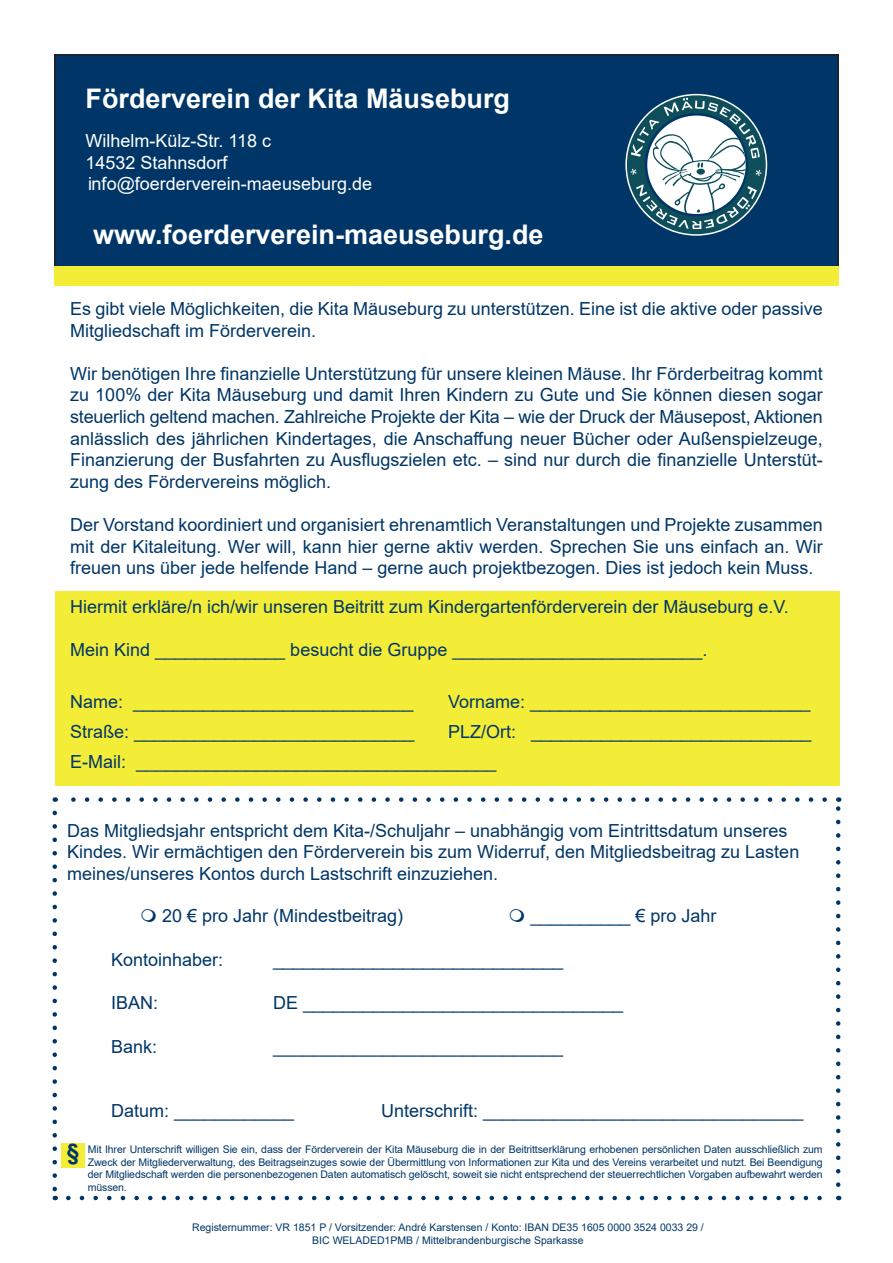
<style>
.page{position:relative;width:893px;height:1263px;background:#fff}
.page>*{position:absolute;margin:0;border:0;box-sizing:border-box;transform-origin:0 0}
.t1{font:700 27px "Arial";color:#fff}
.t2{font:700 22.5px "Arial";color:#003667}
.t3{font:18px/21.6px "Arial";color:#003667}
.t4{font:18px/21.6px "Arial";color:#fff}
.t5{font:10.5px/12.6px "Arial";color:#003667;text-align:center}
</style>
<div class="page">
<div style="left:55px;top:55px;width:783px;height:213px;background:#003667"></div>
<div style="left:54px;top:54px;width:785px;height:215px;border:2px solid #231f20"></div>
<div style="left:54px;top:266px;width:785px;height:20px;background:#f4ed38"></div>
<div style="left:56px;top:591px;width:784px;height:194px;background:#f4ed38"></div>
<svg style="left:68px;top:1196px;width:754px;height:4px"></svg>
<svg style="left:71px;top:797px;width:754px;height:5px"></svg>
<svg style="left:52px;top:813px;width:5px;height:387px"></svg>
<svg style="left:836px;top:797px;width:4px;height:388px"></svg>
<svg style="left:628px;top:95px;width:138px;height:139px"></svg>
<div style="left:62px;top:1144px;width:23px;height:24px;background:#f4ed38"></div>
<h1 class="t1" style="left:85px;top:79px;width:426px">Förderverein der Kita Mäuseburg</h1>
<p class="t4" style="left:86px;top:130px;width:288px">Wilhelm-Külz-Str. 118 c<br>14532 Stahnsdorf info@foerderverein-maeuseburg.de</p>
<h1 class="t1" style="left:93px;top:216px;width:452px">www.foerderverein-maeuseburg.de</h1>
<p class="t3" style="left:70px;top:298px;width:754px">Es gibt viele Möglichkeiten, die Kita Mäuseburg zu unterstützen. Eine ist die aktive oder passive<br>Mitgliedschaft im Förderverein.</p>
<p class="t3" style="left:70px;top:363px;width:754px;text-align:justify">Wir benötigen Ihre finanzielle Unterstützung für unsere kleinen Mäuse. Ihr Förderbeitrag kommt zu 100% der Kita Mäuseburg und damit Ihren Kindern zu Gute und Sie können diesen sogar steuerlich geltend machen. Zahlreiche Projekte der Kita – wie der Druck der Mäusepost, Aktionen anlässlich des jährlichen Kindertages, die Anschaffung neuer Bücher oder Außenspielzeuge, Finanzierung der Busfahrten zu Ausflugszielen etc. – sind nur durch die finanzielle Unterstüt&shy;zung des Fördervereins möglich.</p>
<p class="t3" style="left:70px;top:514px;width:754px;text-align:justify">Der Vorstand koordiniert und organisiert ehrenamtlich Veranstaltungen und Projekte zusammen mit der Kitaleitung. Wer will, kann hier gerne aktiv werden. Sprechen Sie uns einfach an. Wir freuen uns über jede helfende Hand – gerne auch projektbezogen. Dies ist jedoch kein Muss.</p>
<p class="t3" style="left:70px;top:595px;width:720px">Hiermit erkläre/n ich/wir unseren Beitritt zum Kindergartenförderverein der Mäuseburg e.V.</p>
<p class="t3" style="left:70px;top:639px;width:639px">Mein Kind _____________ besucht die Gruppe _________________________.</p>
<p class="t3" style="left:70px;top:690px;width:345px">Name: ____________________________</p>
<p class="t3" style="left:448px;top:690px;width:364px">Vorname: ____________________________</p>
<p class="t3" style="left:70px;top:720px;width:346px">Straße: ____________________________</p>
<p class="t3" style="left:70px;top:716px;width:743px;line-height:30px;text-indent:378px">PLZ/Ort: ____________________________<br>E-Mail: ____________________________________</p>
<p class="t3" style="left:67px;top:819px;width:734px">Das Mitgliedsjahr entspricht dem Kita-/Schuljahr – unabhängig vom Eintrittsdatum unseres<br>Kindes. Wir ermächtigen den Förderverein bis zum Widerruf, den Mitgliedsbeitrag zu Lasten meines/unseres Kontos durch Lastschrift einzuziehen.</p>
<p class="t3" style="left:162px;top:905px;width:243px">20 € pro Jahr (Mindestbeitrag)</p>
<p class="t3" style="left:530px;top:905px;width:188px">__________ € pro Jahr</p>
<p class="t3" style="left:111px;top:949px;width:114px">Kontoinhaber:</p>
<p class="t3" style="left:273px;top:949px;width:292px">_____________________________</p>
<p class="t3" style="left:111px;top:992px;width:49px">IBAN:</p>
<p class="t3" style="left:273px;top:992px;width:352px">DE ________________________________</p>
<p class="t3" style="left:111px;top:1035px;width:48px">Bank:</p>
<p class="t3" style="left:273px;top:1035px;width:292px">_____________________________</p>
<p class="t2" style="left:67px;top:1136px;width:14px">§</p>
<p class="t3" style="left:111px;top:1100px;width:185px">Datum: ____________</p>
<p class="t3" style="left:381px;top:1100px;width:424px">Unterschrift: ________________________________</p>
<p class="t5" style="left:88px;top:1143px;width:736px;text-align:justify">Mit Ihrer Unterschrift willigen Sie ein, dass der Förderverein der Kita Mäuseburg die in der Beitrittserklärung erhobenen persönlichen Daten ausschließlich zum Zweck der Mitgliederverwaltung, des Beitragseinzuges sowie der Übermittlung von Informationen zur Kita und des Vereins verarbeitet und nutzt. Bei Beendigung der Mitgliedschaft werden die personenbezogenen Daten automatisch gelöscht, soweit sie nicht entsprechend der steuerrechtlichen Vorgaben aufbewahrt werden müssen.</p>
<p class="t5" style="left:192px;top:1221px;width:513px">Registernummer: VR 1851 P / Vorsitzender: André Karstensen / Konto: IBAN DE35 1605 0000 3524 0033 29 /<br>BIC WELADED1PMB / Mittelbrandenburgische Sparkasse</p>
</div>
